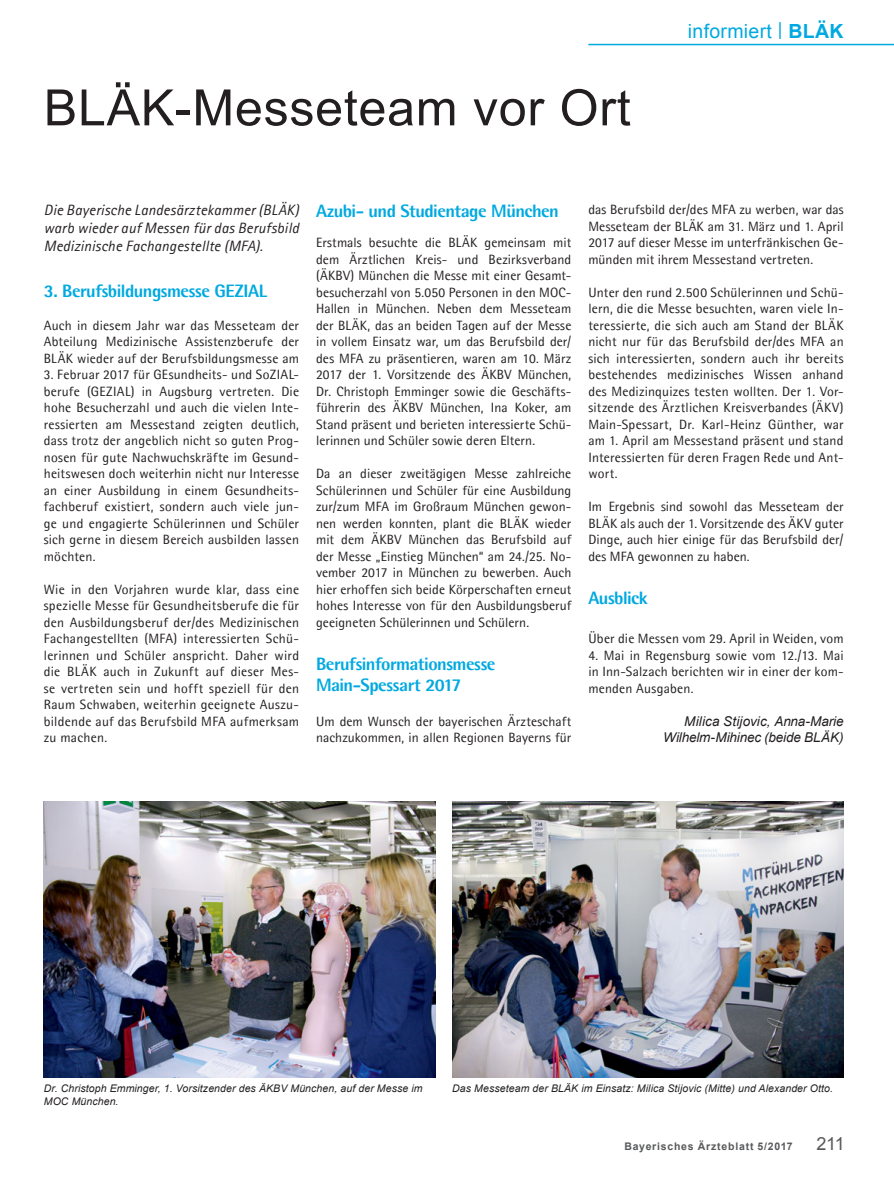
<style>
.page{position:relative;width:894px;height:1190px;background:#fff}
.page>*{position:absolute;margin:0;border:0;box-sizing:border-box;transform-origin:0 0}
.t1{font:50.1px "Arial";letter-spacing:.015em;color:#231f20}
.t2{font:19.5px "Arial";letter-spacing:.015em;color:#00a9e0}
.t3{font:800 18px/21px "Agfa Rotis Semisans";letter-spacing:-.03em;color:#00a9e0}
.t4{font:18px "Arial";color:#58595b}
.t5{font:italic 15px/18px "Agfa Rotis Sans Serif";letter-spacing:.015em;color:#231f20;text-align:justify}
.t6{font:13.5px/16.5px "Agfa Rotis Semisans";letter-spacing:.01em;color:#231f20;text-align:justify}
.t7{font:italic 13.5px/16.5px "Arial";letter-spacing:-.01em;color:#231f20;text-align:right}
.t8{font:italic 10.5px/13.5px "Arial";letter-spacing:.01em;color:#231f20}
.t9{font:700 10.5px "Arial";letter-spacing:.075em;color:#58595b}
.s1{font-weight:700}
</style>
<div class="page">
<hr style="left:588px;top:44px;width:305px;height:1px;background:#00a9e0">
<img style="left:44px;top:801px;width:391px;height:276px">
<img style="left:452px;top:801px;width:391px;height:276px">
<h1 class="t1" style="left:44px;top:80px;width:588px">BLÄK-Messeteam vor Ort</h1>
<h2 class="t2" style="left:688px;top:20px;width:157px">informiert <sup>|</sup> <span class="s1">BLÄK</span></h2>
<p class="t5" style="left:44px;top:201px;width:257px">Die Bayerische Landesärztekammer (BLÄK) warb wieder auf Messen für das Berufsbild Medizinische Fachangestellte (MFA).</p>
<h3 class="t3" style="left:44px;top:280px;width:225px">3. Berufsbildungsmesse GEZIAL</h3>
<p class="t6" style="left:44px;top:317px;width:257px">Auch in diesem Jahr war das Messeteam der Abteilung Medizinische Assistenzberufe der BLÄK wieder auf der Berufsbildungsmesse am</p>
<p class="t6" style="left:44px;top:366px;width:257px">3. Februar 2017 für GEsundheits- und SoZIAL&shy;berufe (GEZIAL) in Augsburg vertreten. Die hohe Besucherzahl und auch die vielen Inte&shy;ressierten am Messestand zeigten deutlich, dass trotz der angeblich nicht so guten Prog&shy;nosen für gute Nachwuchskräfte im Gesund&shy;heitswesen doch weiterhin nicht nur Interesse an einer Ausbildung in einem Gesundheits&shy;fachberuf existiert, sondern auch viele jun&shy;ge und engagierte Schülerinnen und Schüler sich gerne in diesem Bereich ausbilden lassen möchten.</p>
<p class="t6" style="left:44px;top:581px;width:257px">Wie in den Vorjahren wurde klar, dass eine spezielle Messe für Gesundheitsberufe die für den Ausbildungsberuf der/des Medizinischen Fachangestellten (MFA) interessierten Schü&shy;lerinnen und Schüler anspricht. Daher wird die BLÄK auch in Zukunft auf dieser Mes&shy;se vertreten sein und hofft speziell für den Raum Schwaben, weiterhin geeignete Auszu&shy;bildende auf das Berufsbild MFA aufmerksam zu machen.</p>
<h3 class="t3" style="left:316px;top:200px;width:244px">Azubi- und Studientage München</h3>
<p class="t6" style="left:316px;top:234px;width:257px">Erstmals besuchte die BLÄK gemeinsam mit dem Ärztlichen Kreis- und Bezirksverband (ÄKBV) München die Messe mit einer Gesamt&shy;besucherzahl von 5.050 Personen in den MOC-Hallen in München. Neben dem Messeteam der BLÄK, das an beiden Tagen auf der Messe in vollem Einsatz war, um das Berufsbild der/ des MFA zu präsentieren, waren am 10. März 2017 der 1. Vorsitzende des ÄKBV München, Dr. Christoph Emminger sowie die Geschäfts&shy;führerin des ÄKBV München, Ina Koker, am Stand präsent und berieten interessierte Schü&shy;lerinnen und Schüler sowie deren Eltern.</p>
<p class="t6" style="left:316px;top:465px;width:257px">Da an dieser zweitägigen Messe zahlreiche Schülerinnen und Schüler für eine Ausbildung zur/zum MFA im Großraum München gewon&shy;nen werden konnten, plant die BLÄK wieder mit dem ÄKBV München das Berufsbild auf der Messe „Einstieg München“ am 24./25. No&shy;vember 2017 in München zu bewerben. Auch hier erhoffen sich beide Körperschaften erneut hohes Interesse von für den Ausbildungsberuf geeigneten Schülerinnen und Schülern.</p>
<h3 class="t3" style="left:316px;top:653px;width:181px">Berufsinformationsmesse<br>Main-Spessart 2017</h3>
<p class="t6" style="left:316px;top:713px;width:257px">Um dem Wunsch der bayerischen Ärzteschaft nachzukommen, in allen Regionen Bayerns für</p>
<p class="t6" style="left:588px;top:201px;width:257px">das Berufsbild der/des MFA zu werben, war das Messeteam der BLÄK am 31. März und 1. April 2017 auf dieser Messe im unterfränkischen Ge&shy;münden mit ihrem Messestand vertreten.</p>
<p class="t6" style="left:588px;top:284px;width:257px">Unter den rund 2.500 Schülerinnen und Schü&shy;lern, die die Messe besuchten, waren viele In&shy;teressierte, die sich auch am Stand der BLÄK nicht nur für das Berufsbild der/des MFA an sich interessierten, sondern auch ihr bereits bestehendes medizinisches Wissen anhand des Medizinquizes testen wollten. Der 1. Vor&shy;sitzende des Ärztlichen Kreisverbandes (ÄKV)<br>Main-Spessart, Dr. Karl-Heinz Günther, war am 1. April am Messestand präsent und stand Interessierten für deren Fragen Rede und Ant&shy;wort.</p>
<p class="t6" style="left:588px;top:498px;width:257px">Im Ergebnis sind sowohl das Messeteam der BLÄK als auch der 1. Vorsitzende des ÄKV guter Dinge, auch hier einige für das Berufsbild der/ des MFA gewonnen zu haben.</p>
<h3 class="t3" style="left:588px;top:587px;width:61px">Ausblick</h3>
<p class="t6" style="left:588px;top:630px;width:257px">Über die Messen vom 29. April in Weiden, vom</p>
<p class="t6" style="left:588px;top:647px;width:257px">4. Mai in Regensburg sowie vom 12./13. Mai in Inn-Salzach berichten wir in einer der kom&shy;menden Ausgaben.</p>
<p class="t7" style="left:663px;top:713px;width:182px">Milica Stijovic, Anna-Marie<br>Wilhelm-Mihinec (beide BLÄK)</p>
<p class="t8" style="left:44px;top:1081px;width:380px">Dr. Christoph Emminger, 1. Vorsitzender des ÄKBV München, auf der Messe im<br>MOC München.</p>
<p class="t8" style="left:452px;top:1081px;width:382px">Das Messeteam der BLÄK im Einsatz: Milica Stijovic (Mitte) und Alexander Otto.</p>
<p class="t9" style="left:624px;top:1140px;width:170px">Bayerisches Ärzteblatt 5/2017</p>
<h3 class="t4" style="left:816px;top:1133px;width:30px">211</h3>
</div>
